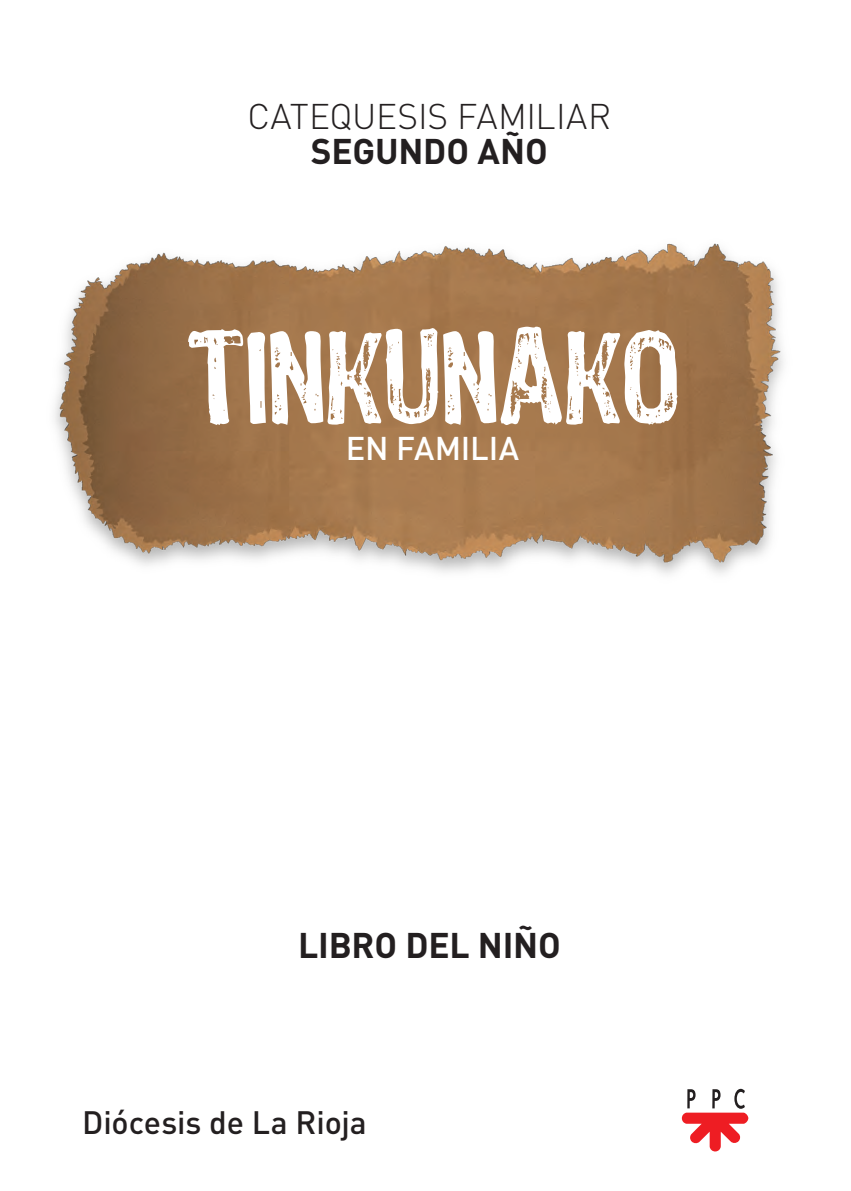
<style>
.page{position:relative;width:851px;height:1191px;background:#fff}
.page>*{position:absolute;margin:0;border:0;box-sizing:border-box;transform-origin:0 0}
.t1{font:700 35.2px "DIN Pro";letter-spacing:-.005em;color:#231f20}
.t2{font:300 35.2px "DIN";letter-spacing:-.005em;color:#231f20}
.t3{font:500 32.4px "DIN Pro";letter-spacing:-.01em;color:#fff}
.t4{font:500 32px "DIN Pro";letter-spacing:-.005em;color:#231f20}
</style>
<div class="page">
<img style="left:54px;top:243px;width:730px;height:331px">
<svg style="left:188px;top:326px;width:489px;height:99px"></svg>
<svg style="left:682px;top:1088px;width:66px;height:63px"></svg>
<p class="t2" style="left:247px;top:94px;width:365px">CATEQUESIS FAMILIAR</p>
<p class="t1" style="left:311px;top:122px;width:238px">SEGUNDO AÑO</p>
<p class="t3" style="left:346px;top:421px;width:175px">EN FAMILIA</p>
<p class="t1" style="left:298px;top:916px;width:264px">LIBRO DEL NIÑO</p>
<p class="t4" style="left:82px;top:1096px;width:286px">Diócesis de La Rioja</p>
</div>
